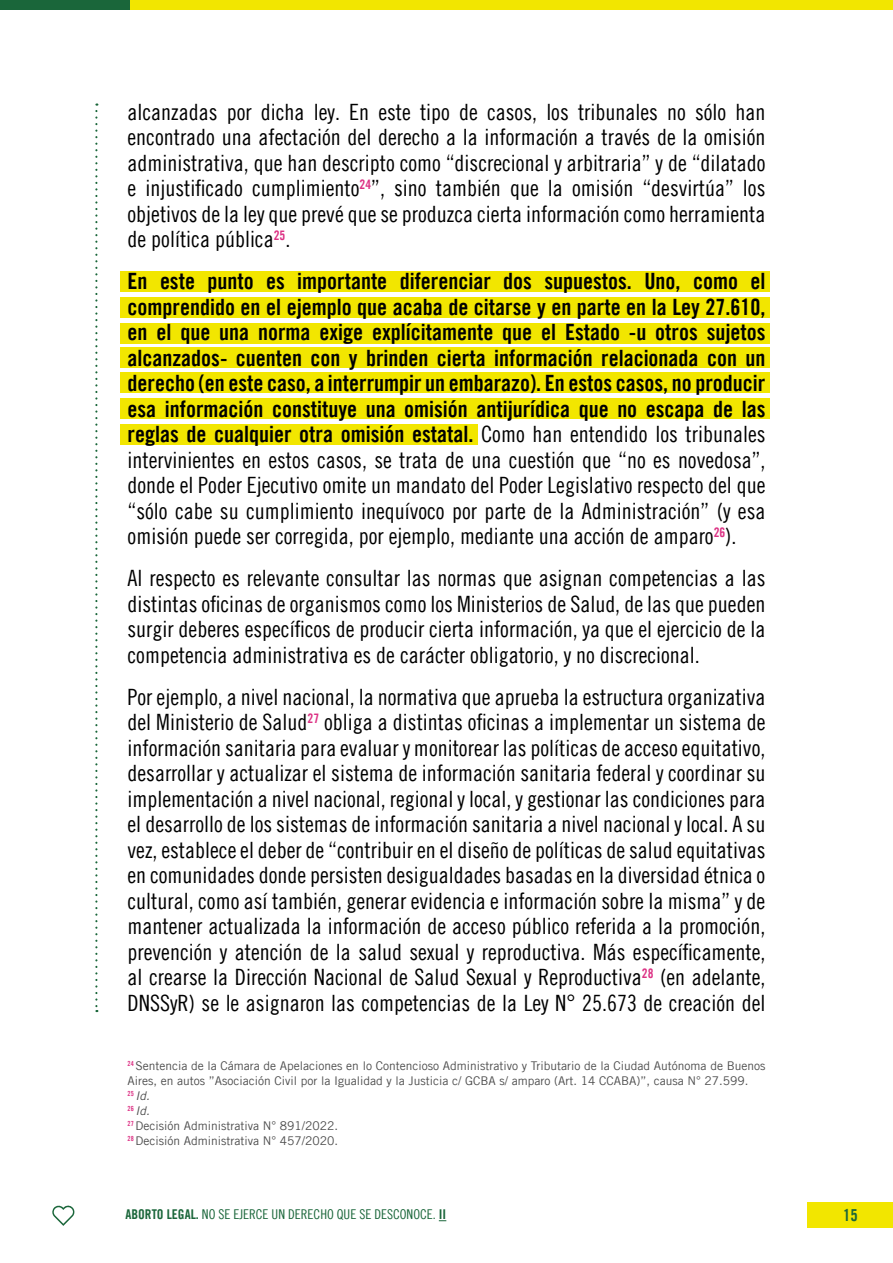
<style>
.page{position:relative;width:893px;height:1263px;background:#fff}
.page>*{position:absolute;margin:0;border:0;box-sizing:border-box;transform-origin:0 0}
.t1{font:22.5px/25.5px "Amnesty Trade Gothic Cn 18";color:#000;text-align:justify}
.t2{font:22.5px/25.5px "Amnesty Trade Gothic Bd Cn 20";color:#000;text-align:justify}
.t3{font:16.5px "Amnesty Trade Gothic Bd Cn 20";color:#1a663a}
.t4{font:13.5px "Amnesty Trade Gothic Cn 18";color:#1a663a}
.t5{font:12px/15px "Amnesty Trade Gothic";color:#4c4c4c}
.s1{font-family:"Amnesty Trade Gothic Cn 18"}
.s2{font-style:italic}
.s3{font-family:"Amnesty Trade Gothic Bd Cn 20"}
</style>
<div class="page">
<div style="left:808px;top:1202px;width:85px;height:26px;background:#f2e600"></div>
<svg style="left:52px;top:1205px;width:23px;height:21px"></svg>
<div style="left:0;top:0;width:893px;height:10px;background:#f2e600"></div>
<div style="left:0;top:0;width:130px;height:10px;background:#1a663a"></div>
<svg style="left:95px;top:104px;width:2px;height:908px"></svg>
<div style="left:121px;top:271px;width:649px;height:20px;background:#f2e600"></div>
<div style="left:121px;top:373px;width:649px;height:20px;background:#f2e600"></div>
<div style="left:121px;top:298px;width:649px;height:20px;background:#f2e600"></div>
<div style="left:121px;top:398px;width:649px;height:20px;background:#f2e600"></div>
<div style="left:121px;top:323px;width:649px;height:20px;background:#f2e600"></div>
<div style="left:121px;top:425px;width:357px;height:20px;background:#f2e600"></div>
<div style="left:121px;top:347px;width:649px;height:21px;background:#f2e600"></div>
<p class="t1" style="left:128px;top:99px;width:639px">alcanzadas por dicha ley. En este tipo de casos, los tribunales no sólo han encontrado una afectación del derecho a la información a través de la omisión administrativa, que han descripto como “discrecional y arbitraria” y de “dilatado e injustificado cumplimiento<sup>24</sup>”, sino también que la omisión “desvirtúa” los objetivos de la ley que prevé que se produzca cierta información como herramienta de política pública<sup>25</sup>.</p>
<p class="t2" style="left:128px;top:268px;width:639px">En este punto es importante diferenciar dos supuestos. Uno, como el comprendido en el ejemplo que acaba de citarse y en parte en la Ley 27.610, en el que una norma exige explícitamente que el Estado -u otros sujetos alcanzados- cuenten con y brinden cierta información relacionada con un derecho (en este caso, a interrumpir un embarazo). En estos casos, no producir esa información constituye una omisión antijurídica que no escapa de las reglas de cualquier otra omisión estatal. <span class="s1">Como han entendido los tribunales</span></p>
<p class="t1" style="left:128px;top:447px;width:639px">intervinientes en estos casos, se trata de una cuestión que “no es novedosa”, donde el Poder Ejecutivo omite un mandato del Poder Legislativo respecto del que “sólo cabe su cumplimiento inequívoco por parte de la Administración” (y esa omisión puede ser corregida, por ejemplo, mediante una acción de amparo<sup>26</sup>).</p>
<p class="t1" style="left:128px;top:565px;width:639px">Al respecto es relevante consultar las normas que asignan competencias a las distintas oficinas de organismos como los Ministerios de Salud, de las que pueden surgir deberes específicos de producir cierta información, ya que el ejercicio de la competencia administrativa es de carácter obligatorio, y no discrecional.</p>
<p class="t1" style="left:128px;top:684px;width:639px">Por ejemplo, a nivel nacional, la normativa que aprueba la estructura organizativa del Ministerio de Salud<sup>27</sup> obliga a distintas oficinas a implementar un sistema de información sanitaria para evaluar y monitorear las políticas de acceso equitativo, desarrollar y actualizar el sistema de información sanitaria federal y coordinar su implementación a nivel nacional, regional y local, y gestionar las condiciones para el desarrollo de los sistemas de información sanitaria a nivel nacional y local. A su vez, establece el deber de “contribuir en el diseño de políticas de salud equitativas en comunidades donde persisten desigualdades basadas en la diversidad étnica o cultural, como así también, generar evidencia e información sobre la misma” y de mantener actualizada la información de acceso público referida a la promoción, prevención y atención de la salud sexual y reproductiva. Más específicamente, al crearse la Dirección Nacional de Salud Sexual y Reproductiva<sup>28</sup> (en adelante, DNSSyR) se le asignaron las competencias de la Ley N° 25.673 de creación del</p>
<p class="t5" style="left:128px;top:1058px;width:639px"><sup>24</sup> Sentencia de la Cámara de Apelaciones en lo Contencioso Administrativo y Tributario de la Ciudad Autónoma de Buenos Aires, en autos ”Asociación Civil por la Igualidad y la Justicia c/ GCBA s/ amparo (Art. 14 CCABA)”, causa N° 27.599.<br><sup>25</sup> <span class="s2">Id.<br></span><sup>26</sup> <span class="s2">Id.<br></span><sup>27</sup> Decisión Administrativa N° 891/2022.<br><sup>28</sup> Decisión Administrativa N° 457/2020.</p>
<p class="t4" style="left:125px;top:1206px;width:322px"><span class="s3">ABORTO LEGAL.</span> NO SE EJERCE UN DERECHO QUE SE DESCONOCE. <span class="s3">II</span></p>
<p class="t3" style="left:843px;top:1205px;width:16px">15</p>
</div>
